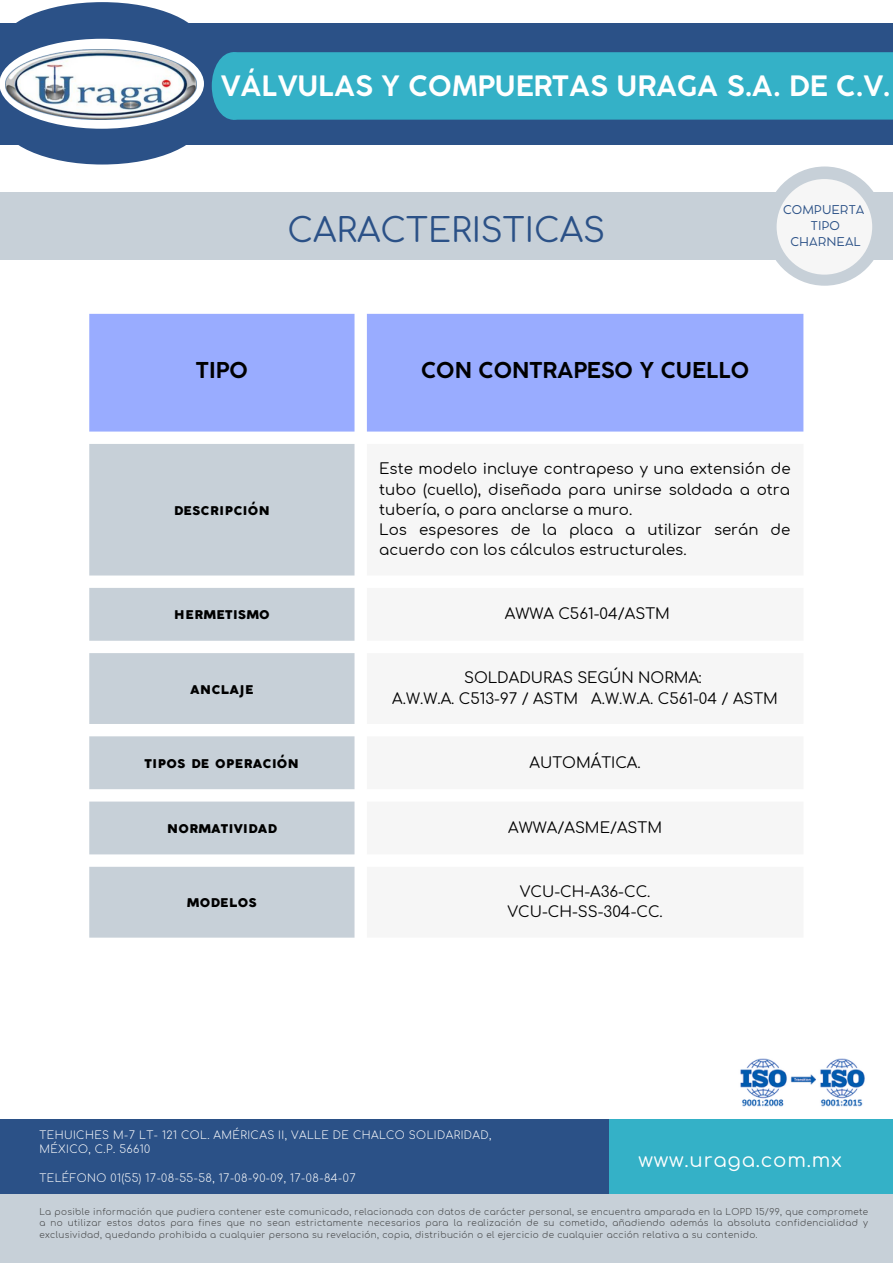
<style>
.page{position:relative;width:893px;height:1264px;background:#fff}
.page>*{position:absolute;margin:0;border:0;box-sizing:border-box;transform-origin:0 0}
.t1{font:33.3px "Comfortaa";color:#2b5187}
.t2{font:700 27.75px "Coco Gothic Small Caps";color:#fff}
.t3{font:700 21.6px "Coco Gothic Small Caps";color:#000}
.t4{font:19.65px "Comfortaa";letter-spacing:.04em;color:#fff}
.t5{font:700 18px "Coco Gothic Small Caps";color:#000}
.t6{font:15px/20.2px "Comfortaa";color:#000;text-align:center}
.t7{font:12px/16px "Cocomat Pro";color:#2b5187;text-align:center}
.t8{font:300 10.8px/14.4px "Comfortaa";letter-spacing:.04em;color:#fff}
.t9{font:300 8.85px/11.7px "Comfortaa";letter-spacing:.04em;color:#3f4041;text-align:justify}
</style>
<div class="page">
<div style="left:0;top:192px;width:892px;height:68px;background:#c7d0d8"></div>
<div style="left:0;top:23px;width:892px;height:121px;background:#2b5187"></div>
<div style="left:765px;top:166px;width:119px;height:120px;background:#c7d0d8;border-radius:50%"></div>
<div style="left:776px;top:179px;width:96px;height:96px;background:#f6f6f6;border-radius:50%"></div>
<div style="left:0;top:1119px;width:621px;height:75px;background:#2b5187"></div>
<div style="left:609px;top:1119px;width:283px;height:81px;background:#34b1c7"></div>
<div style="left:0;top:1194px;width:892px;height:68px;background:#c7d0d8"></div>
<img style="left:740px;top:1058px;width:125px;height:49px">
<div style="left:0;top:2px;width:204px;height:89px;background:#2b5187;border-radius:50%"></div>
<div style="left:0;top:75px;width:204px;height:89px;background:#2b5187;border-radius:50%"></div>
<div style="left:0;top:39px;width:204px;height:90px;background:#fff;border-radius:50%"></div>
<img style="left:6px;top:49px;width:190px;height:70px">
<div style="left:212px;top:52px;width:680px;height:68px;background:#34b1c7"></div>
<div style="left:89px;top:314px;width:714px;height:117px;background:#99acff"></div>
<svg style="left:89px;top:444px;width:265px;height:493px;background:#ced5dc"></svg>
<h2 class="t2" style="left:220px;top:75px;width:671px">VÁLVULAS Y COMPUERTAS URAGA S.A. DE C.V.</h2>
<h1 class="t1" style="left:287px;top:212px;width:319px">CARACTERISTICAS</h1>
<h3 class="t7" style="left:783px;top:203px;width:83px">COMPUERTA<br>TIPO<br>CHARNEAL</h3>
<h3 class="t3" style="left:196px;top:362px;width:53px">TIPO</h3>
<h3 class="t3" style="left:421px;top:362px;width:329px">CON CONTRAPESO Y CUELLO</h3>
<h3 class="t5" style="left:174px;top:501px;width:98px">descripción</h3>
<h3 class="t6" style="left:379px;top:459px;width:413px;text-align:left">Este modelo incluye contrapeso y una extensión de tubo (cuello), diseñada para unirse soldada a otra tubería, o para anclarse a muro.<br>Los espesores de la placa a utilizar serán de acuerdo con los cálculos estructurales.</h3>
<h3 class="t5" style="left:174px;top:606px;width:97px">hermetismo</h3>
<h3 class="t6" style="left:505px;top:604px;width:166px">AWWA C561-04/ASTM</h3>
<h3 class="t5" style="left:190px;top:680px;width:65px">anclaje</h3>
<h3 class="t6" style="left:392px;top:668px;width:387px">SOLDADURAS SEGÚN NORMA:<br>A.W.W.A. C513-97 / ASTM A.W.W.A. C561-04 / ASTM</h3>
<h3 class="t5" style="left:145px;top:754px;width:156px">tipos de operación</h3>
<h3 class="t6" style="left:529px;top:752px;width:112px">AUTOMÁTICA.</h3>
<h3 class="t5" style="left:167px;top:819px;width:111px">normatividad</h3>
<h3 class="t6" style="left:508px;top:818px;width:155px">AWWA/ASME/ASTM</h3>
<h3 class="t5" style="left:187px;top:893px;width:71px">modelos</h3>
<h3 class="t6" style="left:507px;top:882px;width:157px">VCU-CH-A36-CC.<br>VCU-CH-SS-304-CC.</h3>
<p class="t8" style="left:39px;top:1128px;width:453px">TEHUICHES M-7 LT- 121 COL. AMÉRICAS II, VALLE DE CHALCO SOLIDARIDAD,<br>MÉXICO, C.P. 56610</p>
<p class="t8" style="left:39px;top:1171px;width:318px">TELÉFONO 01(55) 17-08-55-58, 17-08-90-09, 17-08-84-07</p>
<h3 class="t4" style="left:638px;top:1149px;width:205px">www.uraga.com.mx</h3>
<p class="t9" style="left:39px;top:1205px;width:830px">La posible información que pudiera contener este comunicado, relacionada con datos de carácter personal, se encuentra amparada en la LOPD 15/99, que compromete a no utilizar estos datos para fines que no sean estrictamente necesarios para la realización de su cometido, añadiendo además la absoluta confidencialidad y exclusividad, quedando prohibida a cualquier persona su revelación, copia, distribución o el ejercicio de cualquier acción relativa a su contenido.</p>
</div>
